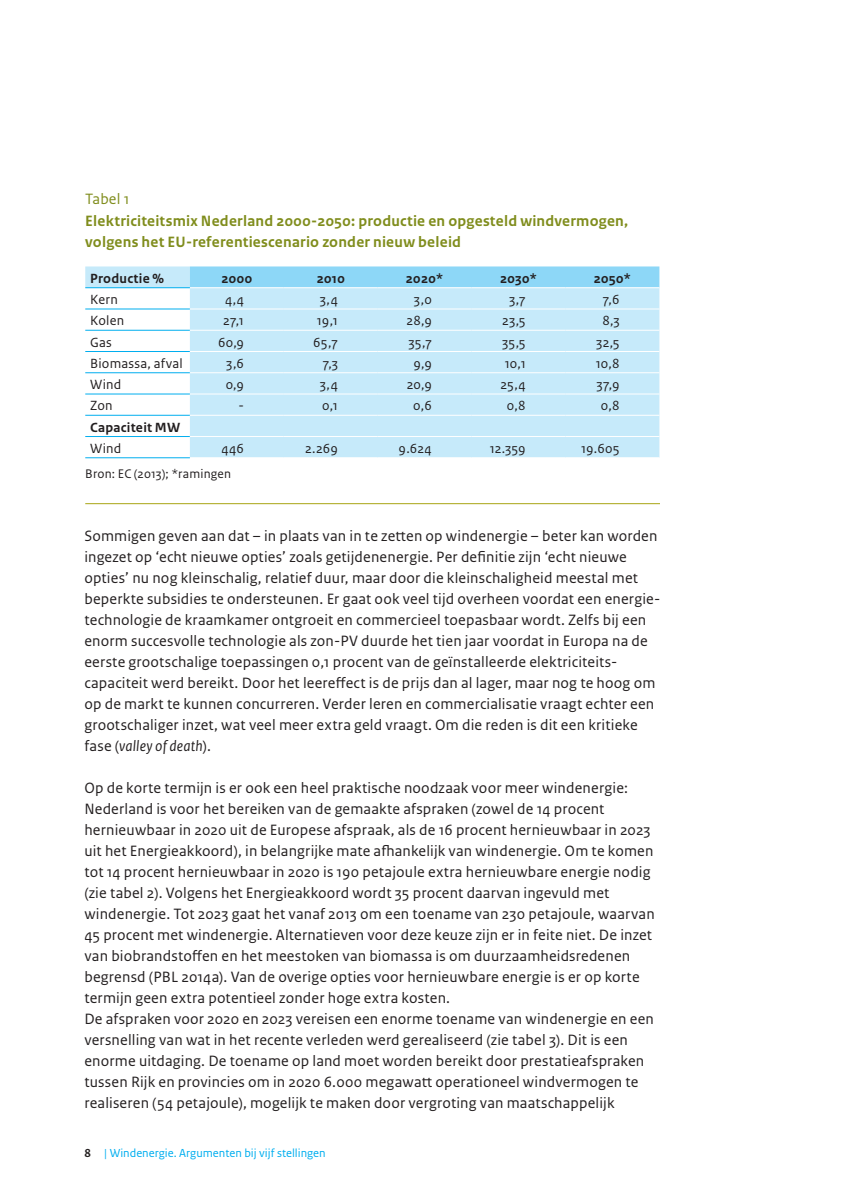
<style>
.page{position:relative;width:844px;height:1191px;background:#fff}
.page>*{position:absolute;margin:0;border:0;box-sizing:border-box;transform-origin:0 0}
.t1{font:15.75px/21px "Rijksoverheid Sans Text";letter-spacing:.01em;color:#231f20}
.t2{font:700 15.75px/21px "Rijksoverheid Sans Text";letter-spacing:.015em;color:#808d1d}
.t3{font:15.75px "Rijksoverheid Sans Text";letter-spacing:.01em;color:#808d1d}
.t4{font:14px "Rijksoverheid Sans Text";letter-spacing:.01em;color:#231f20}
.t5{font:700 14px "Rijksoverheid Sans Text";letter-spacing:.02em;color:#231f20}
.t6{font:13.12px "Rijksoverheid Sans Text";letter-spacing:.015em;color:#231f20}
.t7{font:12.25px "Rijksoverheid Sans Text";color:#00aeef}
.s1{font-style:italic}
.s2{font-weight:700;color:#231f20}
</style>
<div class="page">
<svg style="left:85px;top:266px;width:574px;height:191px;fill:#c6eafa"></svg>
<div style="left:190px;top:266px;width:469px;height:21px;background:#8dd7f7"></div>
<hr style="left:85px;top:308px;width:105px;height:1px;background:#00aeef">
<hr style="left:85px;top:330px;width:105px;height:1px;background:#00aeef">
<hr style="left:85px;top:351px;width:105px;height:1px;background:#00aeef">
<hr style="left:85px;top:372px;width:105px;height:1px;background:#00aeef">
<hr style="left:85px;top:393px;width:105px;height:1px;background:#00aeef">
<hr style="left:85px;top:415px;width:105px;height:1px;background:#00aeef">
<hr style="left:85px;top:436px;width:105px;height:1px;background:#00aeef">
<hr style="left:190px;top:308px;width:94px;height:1px;background:#fff">
<hr style="left:284px;top:308px;width:93px;height:1px;background:#fff">
<hr style="left:377px;top:308px;width:94px;height:1px;background:#fff">
<hr style="left:471px;top:308px;width:94px;height:1px;background:#fff">
<hr style="left:565px;top:308px;width:94px;height:1px;background:#fff">
<hr style="left:190px;top:330px;width:94px;height:1px;background:#fff">
<hr style="left:284px;top:330px;width:93px;height:1px;background:#fff">
<hr style="left:377px;top:330px;width:94px;height:1px;background:#fff">
<hr style="left:471px;top:330px;width:94px;height:1px;background:#fff">
<hr style="left:565px;top:330px;width:94px;height:1px;background:#fff">
<hr style="left:190px;top:351px;width:94px;height:1px;background:#fff">
<hr style="left:284px;top:351px;width:93px;height:1px;background:#fff">
<hr style="left:377px;top:351px;width:94px;height:1px;background:#fff">
<hr style="left:471px;top:351px;width:94px;height:1px;background:#fff">
<hr style="left:565px;top:351px;width:94px;height:1px;background:#fff">
<hr style="left:190px;top:372px;width:94px;height:1px;background:#fff">
<hr style="left:284px;top:372px;width:93px;height:1px;background:#fff">
<hr style="left:377px;top:372px;width:94px;height:1px;background:#fff">
<hr style="left:471px;top:372px;width:94px;height:1px;background:#fff">
<hr style="left:565px;top:372px;width:94px;height:1px;background:#fff">
<hr style="left:190px;top:393px;width:94px;height:1px;background:#fff">
<hr style="left:284px;top:393px;width:93px;height:1px;background:#fff">
<hr style="left:377px;top:393px;width:94px;height:1px;background:#fff">
<hr style="left:471px;top:393px;width:94px;height:1px;background:#fff">
<hr style="left:565px;top:393px;width:94px;height:1px;background:#fff">
<hr style="left:190px;top:415px;width:94px;height:1px;background:#fff">
<hr style="left:284px;top:415px;width:93px;height:1px;background:#fff">
<hr style="left:377px;top:415px;width:94px;height:1px;background:#fff">
<hr style="left:471px;top:415px;width:94px;height:1px;background:#fff">
<hr style="left:565px;top:415px;width:94px;height:1px;background:#fff">
<hr style="left:190px;top:436px;width:94px;height:1px;background:#fff">
<hr style="left:284px;top:436px;width:93px;height:1px;background:#fff">
<hr style="left:377px;top:436px;width:94px;height:1px;background:#fff">
<hr style="left:471px;top:436px;width:94px;height:1px;background:#fff">
<hr style="left:565px;top:436px;width:94px;height:1px;background:#fff">
<hr style="left:190px;top:287px;width:94px;height:1px;background:#fff">
<hr style="left:284px;top:287px;width:93px;height:1px;background:#fff">
<hr style="left:377px;top:287px;width:94px;height:1px;background:#fff">
<hr style="left:471px;top:287px;width:94px;height:1px;background:#fff">
<hr style="left:565px;top:287px;width:94px;height:1px;background:#fff">
<hr style="left:85px;top:287px;width:105px;height:1px;background:#00aeef">
<hr style="left:85px;top:457px;width:105px;height:1px;background:#00aeef">
<hr style="left:85px;top:503px;width:574px;height:1px;background:#a8a513">
<p class="t3" style="left:85px;top:190px;width:46px">Tabel 1</p>
<p class="t2" style="left:85px;top:210px;width:544px">Elektriciteitsmix Nederland 2000-2050: productie en opgesteld windvermogen, volgens het EU-referentiescenario zonder nieuw beleid</p>
<p class="t5" style="left:90px;top:270px;width:75px">Productie %</p>
<p class="t5" style="left:221px;top:270px;width:32px">2000</p>
<p class="t5" style="left:316px;top:270px;width:30px">2010</p>
<p class="t5" style="left:406px;top:270px;width:39px">2020*</p>
<p class="t5" style="left:500px;top:270px;width:39px">2030*</p>
<p class="t5" style="left:593px;top:270px;width:39px">2050*</p>
<p class="t4" style="left:90px;top:291px;width:29px">Kern</p>
<p class="t4" style="left:225px;top:291px;width:21px">4,4</p>
<p class="t4" style="left:320px;top:291px;width:20px">3,4</p>
<p class="t4" style="left:414px;top:291px;width:19px">3,0</p>
<p class="t4" style="left:509px;top:291px;width:18px">3,7</p>
<p class="t4" style="left:602px;top:291px;width:18px">7,6</p>
<p class="t4" style="left:90px;top:313px;width:35px">Kolen</p>
<p class="t4" style="left:223px;top:313px;width:22px">27,1</p>
<p class="t4" style="left:317px;top:313px;width:23px">19,1</p>
<p class="t4" style="left:406px;top:313px;width:27px">28,9</p>
<p class="t4" style="left:502px;top:313px;width:25px">23,5</p>
<p class="t4" style="left:602px;top:313px;width:19px">8,3</p>
<p class="t4" style="left:90px;top:334px;width:23px">Gas</p>
<p class="t4" style="left:218px;top:334px;width:27px">60,9</p>
<p class="t4" style="left:313px;top:334px;width:26px">65,7</p>
<p class="t4" style="left:408px;top:334px;width:25px">35,7</p>
<p class="t4" style="left:502px;top:334px;width:25px">35,5</p>
<p class="t4" style="left:596px;top:334px;width:25px">32,5</p>
<p class="t4" style="left:90px;top:355px;width:94px">Biomassa, afval</p>
<p class="t4" style="left:226px;top:355px;width:19px">3,6</p>
<p class="t4" style="left:322px;top:355px;width:17px">7,3</p>
<p class="t4" style="left:413px;top:355px;width:20px">9,9</p>
<p class="t4" style="left:504px;top:355px;width:23px">10,1</p>
<p class="t4" style="left:595px;top:355px;width:25px">10,8</p>
<p class="t4" style="left:90px;top:376px;width:33px">Wind</p>
<p class="t4" style="left:226px;top:376px;width:20px">0,9</p>
<p class="t4" style="left:320px;top:376px;width:20px">3,4</p>
<p class="t4" style="left:406px;top:376px;width:27px">20,9</p>
<p class="t4" style="left:500px;top:376px;width:27px">25,4</p>
<p class="t4" style="left:596px;top:376px;width:25px">37,9</p>
<p class="t4" style="left:90px;top:398px;width:24px">Zon</p>
<p class="t4" style="left:238px;top:398px;width:7px">-</p>
<p class="t4" style="left:322px;top:398px;width:17px">0,1</p>
<p class="t4" style="left:413px;top:398px;width:20px">0,6</p>
<p class="t4" style="left:507px;top:398px;width:20px">0,8</p>
<p class="t4" style="left:600px;top:398px;width:20px">0,8</p>
<p class="t5" style="left:90px;top:419px;width:91px">Capaciteit MW</p>
<p class="t4" style="left:90px;top:440px;width:33px">Wind</p>
<p class="t4" style="left:221px;top:440px;width:24px">446</p>
<p class="t4" style="left:305px;top:440px;width:34px">2.269</p>
<p class="t4" style="left:398px;top:440px;width:35px">9.624</p>
<p class="t4" style="left:489px;top:440px;width:37px">12.359</p>
<p class="t4" style="left:581px;top:440px;width:40px">19.605</p>
<p class="t6" style="left:85px;top:466px;width:147px">Bron: EC (2013); *ramingen</p>
<p class="t1" style="left:84px;top:525px;width:575px">Sommigen geven aan dat – in plaats van in te zetten op windenergie – beter kan worden ingezet op ‘echt nieuwe opties’ zoals getijdenenergie. Per definitie zijn ‘echt nieuwe opties’ nu nog kleinschalig, relatief duur, maar door die kleinschaligheid meestal met beperkte subsidies te ondersteunen. Er gaat ook veel tijd overheen voordat een energie&shy;technologie de kraamkamer ontgroeit en commercieel toepasbaar wordt. Zelfs bij een enorm succesvolle technologie als zon-PV duurde het tien jaar voordat in Europa na de eerste grootschalige toepassingen 0,1 procent van de geïnstalleerde elektriciteits&shy;capaciteit werd bereikt. Door het leereffect is de prijs dan al lager, maar nog te hoog om op de markt te kunnen concurreren. Verder leren en commercialisatie vraagt echter een grootschaliger inzet, wat veel meer extra geld vraagt. Om die reden is dit een kritieke fase (<span class="s1">valley of death</span>).</p>
<p class="t1" style="left:84px;top:777px;width:571px">Op de korte termijn is er ook een heel praktische noodzaak voor meer windenergie:<br>Nederland is voor het bereiken van de gemaakte afspraken (zowel de 14 procent hernieuwbaar in 2020 uit de Europese afspraak, als de 16 procent hernieuwbaar in 2023 uit het Energieakkoord), in belangrijke mate afhankelijk van windenergie. Om te komen tot 14 procent hernieuwbaar in 2020 is 190 petajoule extra hernieuwbare energie nodig (zie tabel 2). Volgens het Energieakkoord wordt 35 procent daarvan ingevuld met windenergie. Tot 2023 gaat het vanaf 2013 om een toename van 230 petajoule, waarvan 45 procent met windenergie. Alternatieven voor deze keuze zijn er in feite niet. De inzet van biobrandstoffen en het meestoken van biomassa is om duurzaamheidsredenen begrensd (PBL 2014a). Van de overige opties voor hernieuwbare energie is er op korte termijn geen extra potentieel zonder hoge extra kosten.<br>De afspraken voor 2020 en 2023 vereisen een enorme toename van windenergie en een versnelling van wat in het recente verleden werd gerealiseerd (zie tabel 3). Dit is een enorme uitdaging. De toename op land moet worden bereikt door prestatieafspraken tussen Rijk en provincies om in 2020 6.000 megawatt operationeel windvermogen te realiseren (54 petajoule), mogelijk te maken door vergroting van maatschappelijk</p>
<p class="t7" style="left:84px;top:1146px;width:243px"><span class="s2">8</span> | Windenergie. Argumenten bij vijf stellingen</p>
</div>
